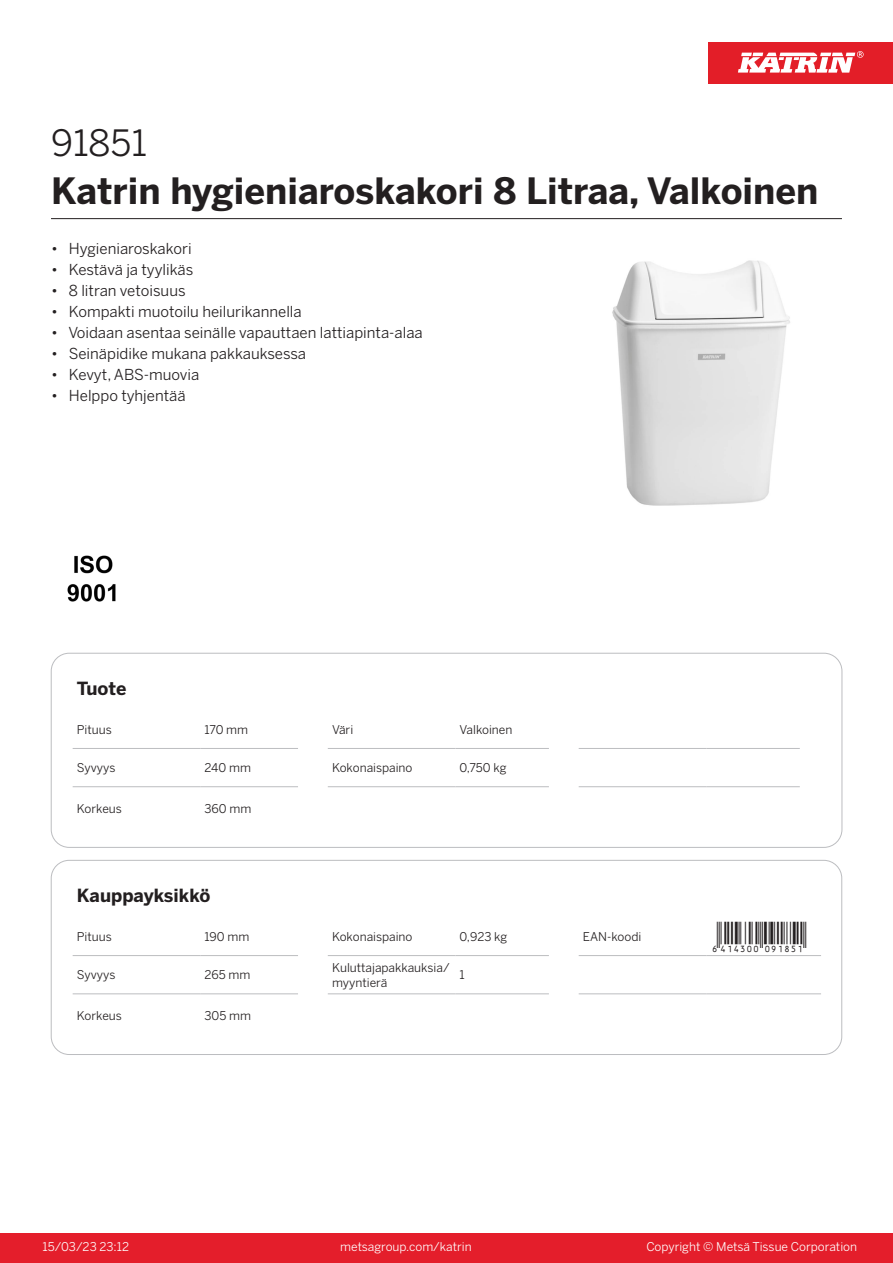
<style>
.page{position:relative;width:893px;height:1263px;background:#fff}
.page>*{position:absolute;margin:0;border:0;box-sizing:border-box;transform-origin:0 0}
.Product_Name{font:700 36px "Benton Sans";color:#231f20}
.External_material_co{font:36px "Benton Sans";color:#231f20}
.T_EAN{font:30px "Viisas EAN Matala";color:#231f20}
.T_TableHeader{font:700 18px "Benton Sans";color:#231f20}
.MarketingBullets{font:15px "Benton Sans";color:#231f20}
.T_TableBody{font:12px/14.4px "Benton Sans";color:#231f20}
.t1{font:12px "Benton Sans";color:#fff}
</style>
<div class="page">
<div style="left:0;top:1233px;width:893px;height:30px;background:#e41e2b"></div>
<div style="left:708px;top:43px;width:185px;height:41px;background:#e31e28"></div>
<svg style="left:738px;top:51px;width:126px;height:22px"></svg>
<hr style="left:73px;top:748px;width:127px;height:1px;background:#bcbdc0">
<hr style="left:200px;top:748px;width:98px;height:1px;background:#bcbdc0">
<hr style="left:328px;top:748px;width:127px;height:1px;background:#bcbdc0">
<hr style="left:455px;top:748px;width:94px;height:1px;background:#bcbdc0">
<hr style="left:579px;top:748px;width:127px;height:1px;background:#bcbdc0">
<hr style="left:706px;top:748px;width:94px;height:1px;background:#bcbdc0">
<hr style="left:73px;top:786px;width:127px;height:1px;background:#bcbdc0">
<hr style="left:200px;top:786px;width:98px;height:1px;background:#bcbdc0">
<hr style="left:328px;top:786px;width:127px;height:1px;background:#bcbdc0">
<hr style="left:455px;top:786px;width:94px;height:1px;background:#bcbdc0">
<hr style="left:579px;top:786px;width:127px;height:1px;background:#bcbdc0">
<hr style="left:706px;top:786px;width:94px;height:1px;background:#bcbdc0">
<div style="left:51px;top:653px;width:791px;height:194px;border:1px solid #bcbdc0;border-radius:18px"></div>
<hr style="left:73px;top:955px;width:127px;height:1px;background:#bcbdc0">
<hr style="left:200px;top:955px;width:98px;height:1px;background:#bcbdc0">
<hr style="left:328px;top:955px;width:127px;height:1px;background:#bcbdc0">
<hr style="left:455px;top:955px;width:94px;height:1px;background:#bcbdc0">
<hr style="left:579px;top:955px;width:127px;height:1px;background:#bcbdc0">
<hr style="left:706px;top:955px;width:115px;height:1px;background:#bcbdc0">
<hr style="left:73px;top:993px;width:127px;height:1px;background:#bcbdc0">
<hr style="left:200px;top:993px;width:98px;height:1px;background:#bcbdc0">
<hr style="left:328px;top:993px;width:127px;height:1px;background:#bcbdc0">
<hr style="left:455px;top:993px;width:94px;height:1px;background:#bcbdc0">
<hr style="left:579px;top:993px;width:127px;height:1px;background:#bcbdc0">
<hr style="left:706px;top:993px;width:115px;height:1px;background:#bcbdc0">
<div style="left:51px;top:860px;width:791px;height:195px;border:1px solid #bcbdc0;border-radius:18px"></div>
<img style="left:612px;top:260px;width:178px;height:246px">
<img style="left:67px;top:555px;width:49px;height:47px">
<hr style="left:51px;top:218px;width:791px;height:1px;background:#231f20">
<p class="External_material_co" style="left:51px;top:121px;width:97px">91851</p>
<p class="Product_Name" style="left:51px;top:168px;width:769px">Katrin hygieniaroskakori 8 Litraa, Valkoinen</p>
<p class="MarketingBullets" style="left:51px;top:239px;width:142px">• Hygieniaroskakori</p>
<p class="MarketingBullets" style="left:51px;top:260px;width:144px">• Kestävä ja tyylikäs</p>
<p class="MarketingBullets" style="left:51px;top:281px;width:136px">• 8 litran vetoisuus</p>
<p class="MarketingBullets" style="left:51px;top:302px;width:252px">• Kompakti muotoilu heilurikannella</p>
<p class="MarketingBullets" style="left:51px;top:323px;width:373px">• Voidaan asentaa seinälle vapauttaen lattiapinta-alaa</p>
<p class="MarketingBullets" style="left:51px;top:344px;width:257px">• Seinäpidike mukana pakkauksessa</p>
<p class="MarketingBullets" style="left:51px;top:365px;width:150px">• Kevyt, ABS-muovia</p>
<p class="MarketingBullets" style="left:51px;top:386px;width:136px">• Helppo tyhjentää</p>
<p class="T_TableHeader" style="left:77px;top:677px;width:51px">Tuote</p>
<p class="T_TableBody" style="left:77px;top:722px;width:36px">Pituus</p>
<p class="T_TableBody" style="left:204px;top:722px;width:45px">170 mm</p>
<p class="T_TableBody" style="left:332px;top:722px;width:23px">Väri</p>
<p class="T_TableBody" style="left:460px;top:722px;width:54px">Valkoinen</p>
<p class="T_TableBody" style="left:77px;top:761px;width:40px">Syvyys</p>
<p class="T_TableBody" style="left:204px;top:761px;width:48px">240 mm</p>
<p class="T_TableBody" style="left:332px;top:761px;width:82px">Kokonaispaino</p>
<p class="T_TableBody" style="left:460px;top:761px;width:48px">0,750 kg</p>
<p class="T_TableBody" style="left:77px;top:801px;width:47px">Korkeus</p>
<p class="T_TableBody" style="left:204px;top:801px;width:48px">360 mm</p>
<p class="T_TableHeader" style="left:77px;top:884px;width:135px">Kauppayksikkö</p>
<p class="T_TableBody" style="left:77px;top:930px;width:36px">Pituus</p>
<p class="T_TableBody" style="left:204px;top:930px;width:46px">190 mm</p>
<p class="T_TableBody" style="left:332px;top:930px;width:82px">Kokonaispaino</p>
<p class="T_TableBody" style="left:460px;top:930px;width:49px">0,923 kg</p>
<p class="T_TableBody" style="left:583px;top:930px;width:60px">EAN-koodi</p>
<p class="T_EAN" style="left:710px;top:921px;width:97px">*6414300091851*</p>
<p class="T_TableBody" style="left:77px;top:968px;width:40px">Syvyys</p>
<p class="T_TableBody" style="left:204px;top:968px;width:47px">265 mm</p>
<p class="T_TableBody" style="left:332px;top:961px;width:119px">Kuluttajapakkauksia/ myyntierä</p>
<p class="T_TableBody" style="left:460px;top:968px;width:7px">1</p>
<p class="T_TableBody" style="left:77px;top:1008px;width:47px">Korkeus</p>
<p class="T_TableBody" style="left:204px;top:1008px;width:48px">305 mm</p>
<p class="t1" style="left:43px;top:1239px;width:88px">15/03/23 23:12</p>
<p class="t1" style="left:340px;top:1239px;width:133px">metsagroup.com/katrin</p>
<p class="t1" style="left:646px;top:1239px;width:212px">Copyright © Metsä Tissue Corporation</p>
</div>
